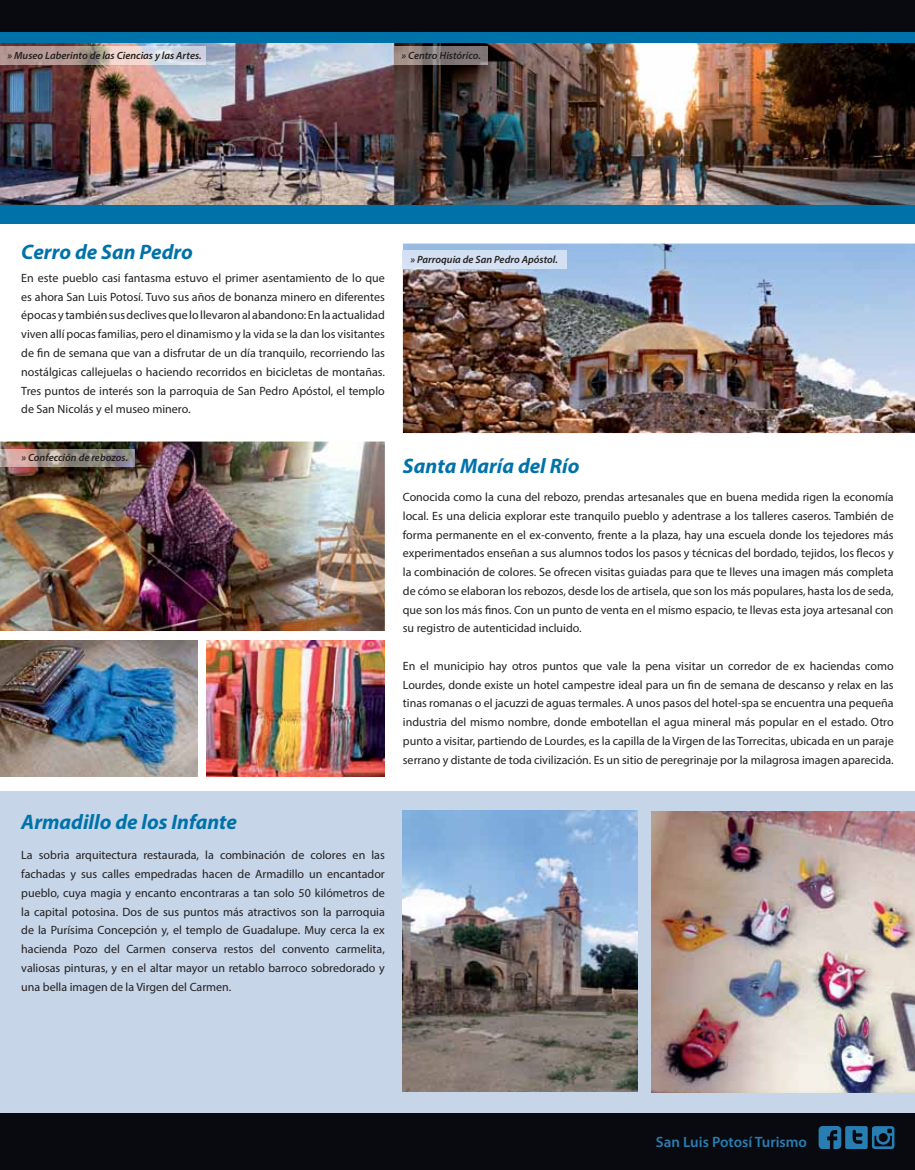
<style>
.page{position:relative;width:915px;height:1170px;background:#fff}
.page>*{position:absolute;margin:0;border:0;box-sizing:border-box;transform-origin:0 0}
.t1{font:italic 700 21px "Myriad Pro";color:#0072aa}
.t2{font:600 15px "Myriad Pro";color:#287db2}
.t3{font:12px/18.8px "Myriad Pro";color:#231f20;text-align:justify}
.t4{font:italic 600 10.5px "Myriad Pro";color:#231f20}
</style>
<div class="page">
<div style="left:0;top:791px;width:914px;height:324px;background:#c6d5e8"></div>
<img style="left:0;top:42px;width:914px;height:163px">
<div style="left:0;top:0;width:914px;height:33px;background:#080a0f"></div>
<div style="left:0;top:32px;width:914px;height:10px;background:#0072aa"></div>
<div style="left:0;top:205px;width:914px;height:19px;background:#0072aa"></div>
<img style="left:0;top:47px;width:205px;height:17px">
<img style="left:394px;top:47px;width:93px;height:17px">
<div style="left:0;top:1112px;width:914px;height:57px;background:#080a0f"></div>
<svg style="left:818px;top:1126px;width:76px;height:22px"></svg>
<img style="left:403px;top:243px;width:511px;height:190px">
<div style="left:403px;top:251px;width:163px;height:17px;background:#d3e1f3"></div>
<img style="left:0;top:441px;width:385px;height:190px">
<img style="left:0;top:640px;width:198px;height:136px">
<img style="left:206px;top:640px;width:179px;height:136px">
<img style="left:0;top:449px;width:135px;height:17px">
<img style="left:403px;top:810px;width:234px;height:281px">
<img style="left:651px;top:811px;width:263px;height:281px">
<p class="t4" style="left:8px;top:51px;width:195px">» Museo Laberinto de las Ciencias y las Artes.</p>
<p class="t4" style="left:401px;top:51px;width:81px">» Centro Histórico.</p>
<h1 class="t1" style="left:21px;top:244px;width:173px">Cerro de San Pedro</h1>
<p class="t3" style="left:21px;top:270px;width:365px">En este pueblo casi fantasma estuvo el primer asentamiento de lo que es ahora San Luis Potosí. Tuvo sus años de bonanza minero en diferentes épocas y también sus declives que lo llevaron al abandono: En la actualidad viven allí pocas familias, pero el dinamismo y la vida se la dan los visitantes de fin de semana que van a disfrutar de un día tranquilo, recorriendo las nostálgicas callejuelas o haciendo recorridos en bicicletas de montañas.<br>Tres puntos de interés son la parroquia de San Pedro Apóstol, el templo de San Nicolás y el museo minero.</p>
<p class="t4" style="left:21px;top:454px;width:108px">» Confección de rebozos.</p>
<p class="t4" style="left:410px;top:255px;width:149px">» Parroquia de San Pedro Apóstol.</p>
<h1 class="t1" style="left:403px;top:458px;width:178px">Santa María del Río</h1>
<p class="t3" style="left:403px;top:489px;width:492px">Conocida como la cuna del rebozo, prendas artesanales que en buena medida rigen la economía local. Es una delicia explorar este tranquilo pueblo y adentrase a los talleres caseros. También de forma permanente en el ex-convento, frente a la plaza, hay una escuela donde los tejedores más experimentados enseñan a sus alumnos todos los pasos y técnicas del bordado, tejidos, los flecos y la combinación de colores. Se ofrecen visitas guiadas para que te lleves una imagen más completa de cómo se elaboran los rebozos, desde los de artisela, que son los más populares, hasta los de seda, que son los más finos. Con un punto de venta en el mismo espacio, te llevas esta joya artesanal con su registro de autenticidad incluido.</p>
<p class="t3" style="left:403px;top:657px;width:492px">En el municipio hay otros puntos que vale la pena visitar un corredor de ex haciendas como Lourdes, donde existe un hotel campestre ideal para un fin de semana de descanso y relax en las tinas romanas o el jacuzzi de aguas termales. A unos pasos del hotel-spa se encuentra una pequeña industria del mismo nombre, donde embotellan el agua mineral más popular en el estado. Otro punto a visitar, partiendo de Lourdes, es la capilla de la Virgen de las Torrecitas, ubicada en un paraje serrano y distante de toda civilización. Es un sitio de peregrinaje por la milagrosa imagen aparecida.</p>
<h1 class="t1" style="left:21px;top:813px;width:217px">Armadillo de los Infante</h1>
<p class="t3" style="left:21px;top:847px;width:365px">La sobria arquitectura restaurada, la combinación de colores en las fachadas y sus calles empedradas hacen de Armadillo un encantador pueblo, cuya magia y encanto encontraras a tan solo 50 kilómetros de la capital potosina. Dos de sus puntos más atractivos son la parroquia de la Purísima Concepción y, el templo de Guadalupe. Muy cerca la ex hacienda Pozo del Carmen conserva restos del convento carmelita, valiosas pinturas, y en el altar mayor un retablo barroco sobredorado y una bella imagen de la Virgen del Carmen.</p>
<p class="t2" style="left:655px;top:1136px;width:153px">San Luis Potosí Turismo</p>
</div>
